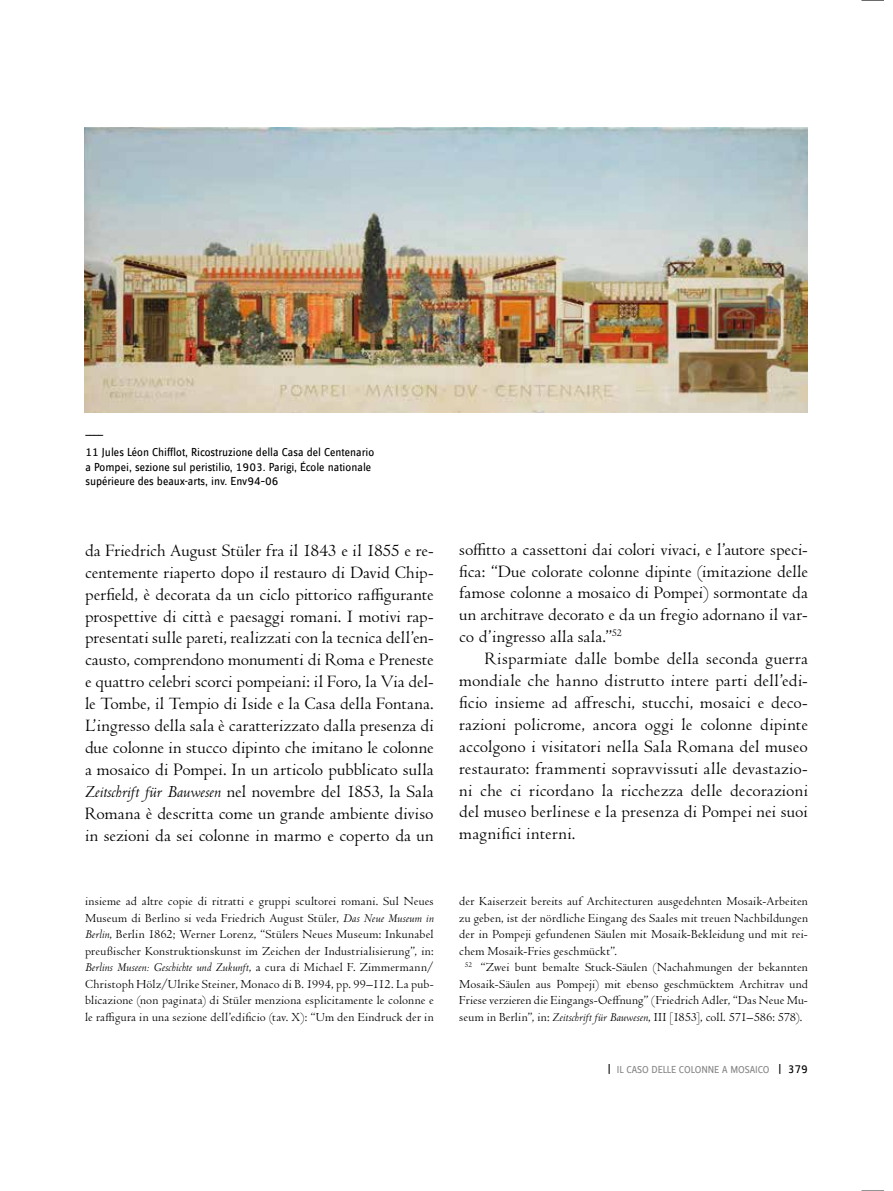
<style>
.page{position:relative;width:893px;height:1191px;background:#fff}
.page>*{position:absolute;margin:0;border:0;box-sizing:border-box;transform-origin:0 0}
.t1{font:18px/21.9px "Centaur MT Pro";letter-spacing:.01em;color:#000;text-align:justify}
.t2{font:12.75px/16.5px "Centaur MT Pro";letter-spacing:.015em;color:#000;text-align:justify}
.t3{font:12px/23px "Zine Sans Display Offc";color:#000}
.t4{font:10.5px "Zine Sans Display Offc";color:#878787}
.s1{font-style:italic}
.s2{font-size:12px;color:#000}
</style>
<div class="page">
<img style="left:85px;top:128px;width:723px;height:284px">
<svg style="left:861px;top:0;width:23px;height:1px"></svg>
<svg style="left:861px;top:1190px;width:23px;height:1px"></svg>
<p class="t3" style="left:85px;top:418px;width:290px">____<br>11 Jules Léon Chifflot, Ricostruzione della Casa del Centenario</p>
<p class="t3" style="left:85px;top:460px;width:287px;line-height:14.4px">a Pompei, sezione sul peristilio, 1903. Parigi, École nationale supérieure des beaux-arts, inv. Env94–06</p>
<p class="t1" style="left:85px;top:539px;width:350px">da Friedrich August Stüler fra il 1843 e il 1855 e re&shy;centemente riaperto dopo il restauro di David Chip&shy;perfield, è decorata da un ciclo pittorico raffigurante prospettive di città e paesaggi romani. I motivi rap&shy;presentati sulle pareti, realizzati con la tecnica dell’en&shy;causto, comprendono monumenti di Roma e Preneste e quattro celebri scorci pompeiani: il Foro, la Via del&shy;le Tombe, il Tempio di Iside e la Casa della Fontana.<br>L’ingresso della sala è caratterizzato dalla presenza di due colonne in stucco dipinto che imitano le colonne a mosaico di Pompei. In un articolo pubblicato sulla <span class="s1">Zeitschrift für Bauwesen</span> nel novembre del 1853, la Sala Romana è descritta come un grande ambiente diviso in sezioni da sei colonne in marmo e coperto da un</p>
<p class="t1" style="left:459px;top:538px;width:350px">soffitto a cassettoni dai colori vivaci, e l’autore speci&shy;fica: “Due colorate colonne dipinte (imitazione delle famose colonne a mosaico di Pompei) sormontate da un architrave decorato e da un fregio adornano il var&shy;co d’ingresso alla sala.”<sup>52</sup></p>
<p class="t1" style="left:459px;top:648px;width:350px;text-indent:26px">Risparmiate dalle bombe della seconda guerra mondiale che hanno distrutto intere parti dell’edi&shy;ficio insieme ad affreschi, stucchi, mosaici e deco&shy;razioni policrome, ancora oggi le colonne dipinte accolgono i visitatori nella Sala Romana del museo restaurato: frammenti sopravvissuti alle devastazio&shy;ni che ci ricordano la ricchezza delle decorazioni del museo berlinese e la presenza di Pompei nei suoi magnifici interni.</p>
<p class="t2" style="left:85px;top:893px;width:350px">insieme ad altre copie di ritratti e gruppi scultorei romani. Sul Neues Museum di Berlino si veda Friedrich August Stüler, <span class="s1">Das Neue Museum in Berlin</span>, Berlin 1862; Werner Lorenz, “Stülers Neues Museum: Inkunabel preußischer Konstruktionskunst im Zeichen der Industrialisierung”, in:<br><span class="s1">Berlins Museen: Geschichte und Zukunft</span>, a cura di Michael F. Zimmermann/ Christoph Hölz/Ulrike Steiner, Monaco di B. 1994, pp. 99–112. La pub&shy;blicazione (non paginata) di Stüler menziona esplicitamente le colonne e le raffigura in una sezione dell’edificio (tav. X): “Um den Eindruck der in</p>
<p class="t2" style="left:459px;top:893px;width:350px">der Kaiserzeit bereits auf Architecturen ausgedehnten Mosaik-Arbeiten</p>
<p class="t2" style="left:459px;top:909px;width:350px">zu geben, ist der nördliche Eingang des Saales mit treuen Nachbildungen</p>
<p class="t2" style="left:459px;top:926px;width:350px">der in Pompeji gefundenen Säulen mit Mosaik-Bekleidung und mit rei-</p>
<p class="t2" style="left:459px;top:942px;width:159px">chem Mosaik-Fries geschmückt”.</p>
<p class="t2" style="left:465px;top:959px;width:345px"><sup>52</sup> “Zwei bunt bemalte Stuck-Säulen (Nachahmungen der bekannten</p>
<p class="t2" style="left:459px;top:975px;width:350px">Mosaik-Säulen aus Pompeji) mit ebenso geschmücktem Architrav und</p>
<p class="t2" style="left:459px;top:992px;width:350px">Friese verzieren die Eingangs-Oeffnung” (Friedrich Adler, “Das Neue Mu-</p>
<p class="t2" style="left:459px;top:1008px;width:345px">seum in Berlin”, in: <span class="s1">Zeitschrift für Bauwesen</span>, III [1853], coll. 571–586: 578).</p>
<p class="t4" style="left:608px;top:1064px;width:202px"><span class="s2">|</span> IL CASO DELLE COLONNE A MOSAICO <span class="s2">| 379</span></p>
</div>
